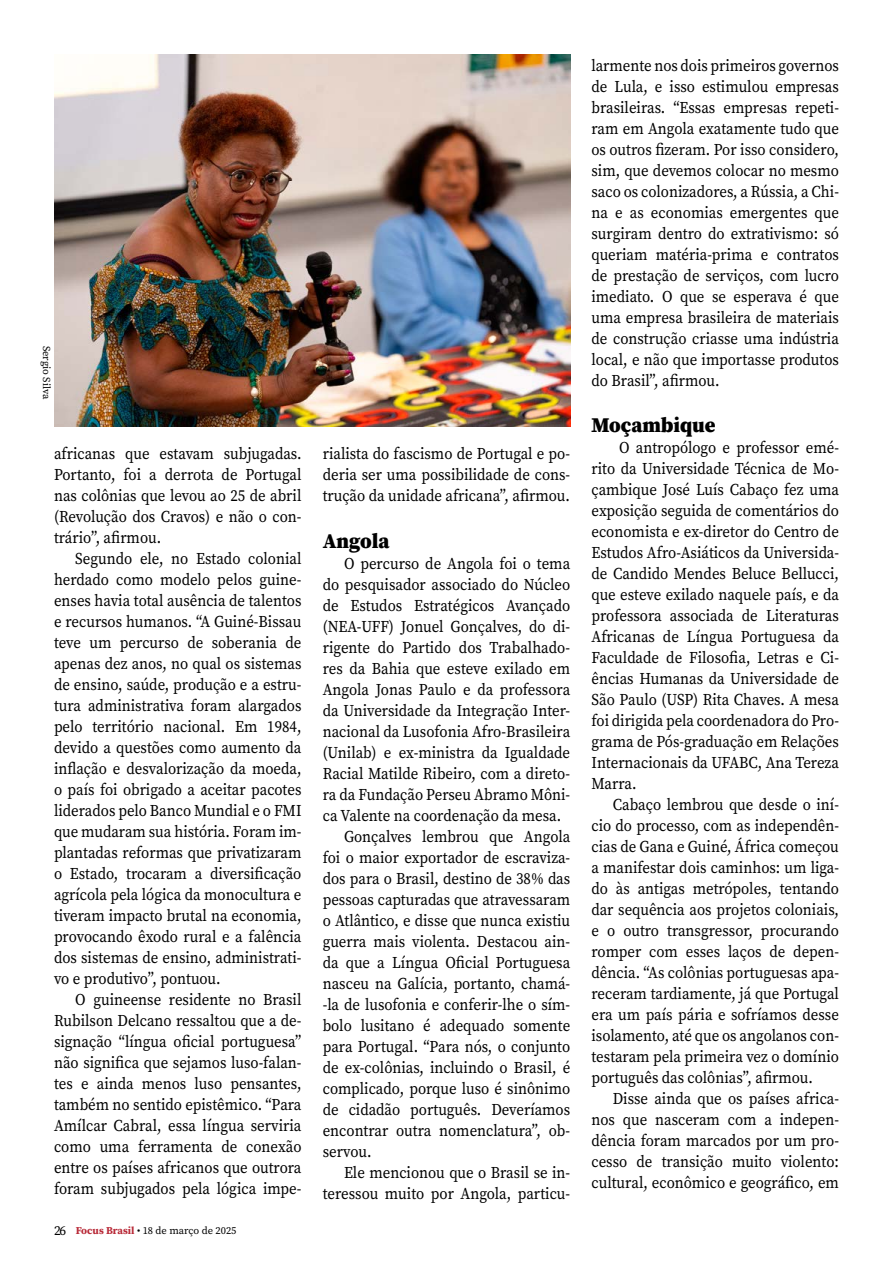
<style>
.page{position:relative;width:893px;height:1263px;background:#fff}
.page>*{position:absolute;margin:0;border:0;box-sizing:border-box;transform-origin:0 0}
.t1{font:900 21px "Source Serif Pro";color:#000}
.t2{font:16.5px/21px "Source Serif Pro";color:#000;text-align:justify;scale:.9 1}
.t3{font:10.5px "Source Serif Pro";color:#000}
.s1{font-size:13.5px}
.s2{font-weight:700;color:#b72735}
</style>
<div class="page">
<img style="left:54px;top:54px;width:516px;height:373px">
<p class="t3" style="left:54px;top:345px;width:55px;rotate:90deg">Sergio Silva</p>
<p class="t2" style="left:54px;top:443px;width:276px">africanas que estavam subjugadas.<br>Portanto, foi a derrota de Portugal nas colônias que levou ao 25 de abril (Revolução dos Cravos) e não o con&shy;trário”, afirmou.</p>
<p class="t2" style="left:54px;top:548px;width:277px;text-indent:21px">Segundo ele, no Estado colonial herdado como modelo pelos guine&shy;enses havia total ausência de talentos e recursos humanos. “A Guiné-Bissau teve um percurso de soberania de apenas dez anos, no qual os sistemas de ensino, saúde, produção e a estru&shy;tura administrativa foram alargados pelo território nacional. Em 1984, devido a questões como aumento da inflação e desvalorização da moeda, o país foi obrigado a aceitar pacotes liderados pelo Banco Mundial e o FMI que mudaram sua história. Foram im&shy;plantadas reformas que privatizaram o Estado, trocaram a diversificação agrícola pela lógica da monocultura e tiveram impacto brutal na economia, provocando êxodo rural e a falência dos sistemas de ensino, administrati&shy;vo e produtivo”, pontuou.</p>
<p class="t2" style="left:54px;top:989px;width:276px;text-indent:21px">O guineense residente no Brasil Rubilson Delcano ressaltou que a de&shy;signação “língua oficial portuguesa” não significa que sejamos luso-falan&shy;tes e ainda menos luso pensantes, também no sentido epistêmico. “Para Amílcar Cabral, essa língua serviria como uma ferramenta de conexão entre os países africanos que outrora foram subjugados pela lógica impe-</p>
<p class="t3" style="left:54px;top:1224px;width:184px"><span class="s1">26</span> <span class="s2">Focus Brasil</span> • 18 de março de 2025</p>
<p class="t2" style="left:323px;top:443px;width:276px">rialista do fascismo de Portugal e po&shy;deria ser uma possibilidade de cons&shy;trução da unidade africana”, afirmou.</p>
<p class="t1" style="left:323px;top:526px;width:68px">Angola</p>
<p class="t2" style="left:344px;top:552px;width:253px">O percurso de Angola foi o tema</p>
<p class="t2" style="left:323px;top:574px;width:276px">do pesquisador associado do Núcleo</p>
<p class="t2" style="left:323px;top:595px;width:276px">de Estudos Estratégicos Avançado</p>
<p class="t2" style="left:323px;top:616px;width:276px">(NEA-UFF) Jonuel Gonçalves, do di-</p>
<p class="t2" style="left:323px;top:636px;width:276px">rigente do Partido dos Trabalhado-</p>
<p class="t2" style="left:323px;top:657px;width:276px">res da Bahia que esteve exilado em</p>
<p class="t2" style="left:323px;top:679px;width:276px">Angola Jonas Paulo e da professora</p>
<p class="t2" style="left:323px;top:700px;width:276px">da Universidade da Integração Inter-</p>
<p class="t2" style="left:323px;top:720px;width:276px">nacional da Lusofonia Afro-Brasileira</p>
<p class="t2" style="left:323px;top:742px;width:276px">(Unilab) e ex-ministra da Igualdade</p>
<p class="t2" style="left:323px;top:763px;width:276px">Racial Matilde Ribeiro, com a direto-</p>
<p class="t2" style="left:323px;top:783px;width:276px">ra da Fundação Perseu Abramo Môni-</p>
<p class="t2" style="left:323px;top:804px;width:266px">ca Valente na coordenação da mesa.</p>
<p class="t2" style="left:344px;top:826px;width:253px">Gonçalves lembrou que Angola</p>
<p class="t2" style="left:323px;top:847px;width:276px">foi o maior exportador de escraviza-</p>
<p class="t2" style="left:323px;top:867px;width:277px">dos para o Brasil, destino de 38% das</p>
<p class="t2" style="left:323px;top:889px;width:276px">pessoas capturadas que atravessaram</p>
<p class="t2" style="left:323px;top:910px;width:277px">o Atlântico, e disse que nunca existiu</p>
<p class="t2" style="left:323px;top:931px;width:276px">guerra mais violenta. Destacou ain-</p>
<p class="t2" style="left:323px;top:951px;width:276px">da que a Língua Oficial Portuguesa</p>
<p class="t2" style="left:323px;top:973px;width:276px">nasceu na Galícia, portanto, chamá-</p>
<p class="t2" style="left:323px;top:993px;width:276px">-la de lusofonia e conferir-lhe o sím-</p>
<p class="t2" style="left:323px;top:1014px;width:276px">bolo lusitano é adequado somente</p>
<p class="t2" style="left:323px;top:1036px;width:276px">para Portugal. “Para nós, o conjunto</p>
<p class="t2" style="left:323px;top:1057px;width:276px">de ex-colônias, incluindo o Brasil, é</p>
<p class="t2" style="left:323px;top:1078px;width:276px">complicado, porque luso é sinônimo</p>
<p class="t2" style="left:323px;top:1099px;width:276px">de cidadão português. Deveríamos</p>
<p class="t2" style="left:323px;top:1120px;width:276px">encontrar outra nomenclatura”, ob-</p>
<p class="t2" style="left:323px;top:1140px;width:56px">servou.</p>
<p class="t2" style="left:344px;top:1162px;width:253px">Ele mencionou que o Brasil se in-</p>
<p class="t2" style="left:323px;top:1182px;width:276px">teressou muito por Angola, particu-</p>
<p class="t2" style="left:591px;top:55px;width:276px">larmente nos dois primeiros governos de Lula, e isso estimulou empresas brasileiras. “Essas empresas repeti&shy;ram em Angola exatamente tudo que os outros fizeram. Por isso considero, sim, que devemos colocar no mesmo saco os colonizadores, a Rússia, a Chi&shy;na e as economias emergentes que surgiram dentro do extrativismo: só queriam matéria-prima e contratos de prestação de serviços, com lucro imediato. O que se esperava é que uma empresa brasileira de materiais de construção criasse uma indústria local, e não que importasse produtos do Brasil”, afirmou.</p>
<p class="t1" style="left:591px;top:411px;width:125px">Moçambique</p>
<p class="t2" style="left:591px;top:437px;width:276px;text-indent:28px">O antropólogo e professor emé&shy;rito da Universidade Técnica de Mo&shy;çambique José Luís Cabaço fez uma exposição seguida de comentários do economista e ex-diretor do Centro de Estudos Afro-Asiáticos da Universida&shy;de Candido Mendes Beluce Bellucci, que esteve exilado naquele país, e da professora associada de Literaturas Africanas de Língua Portuguesa da Faculdade de Filosofia, Letras e Ci&shy;ências Humanas da Universidade de São Paulo (USP) Rita Chaves. A mesa foi dirigida pela coordenadora do Pro&shy;grama de Pós-graduação em Relações Internacionais da UFABC, Ana Tereza Marra.</p>
<p class="t2" style="left:591px;top:794px;width:276px;text-indent:21px">Cabaço lembrou que desde o iní&shy;cio do processo, com as independên&shy;cias de Gana e Guiné, África começou a manifestar dois caminhos: um liga&shy;do às antigas metrópoles, tentando dar sequência aos projetos coloniais, e o outro transgressor, procurando romper com esses laços de depen&shy;dência. “As colônias portuguesas apa&shy;receram tardiamente, já que Portugal era um país pária e sofríamos desse isolamento, até que os angolanos con&shy;testaram pela primeira vez o domínio português das colônias”, afirmou.</p>
<p class="t2" style="left:591px;top:1088px;width:276px;text-indent:21px">Disse ainda que os países africa&shy;nos que nasceram com a indepen&shy;dência foram marcados por um pro&shy;cesso de transição muito violento: cultural, econômico e geográfico, em</p>
</div>
